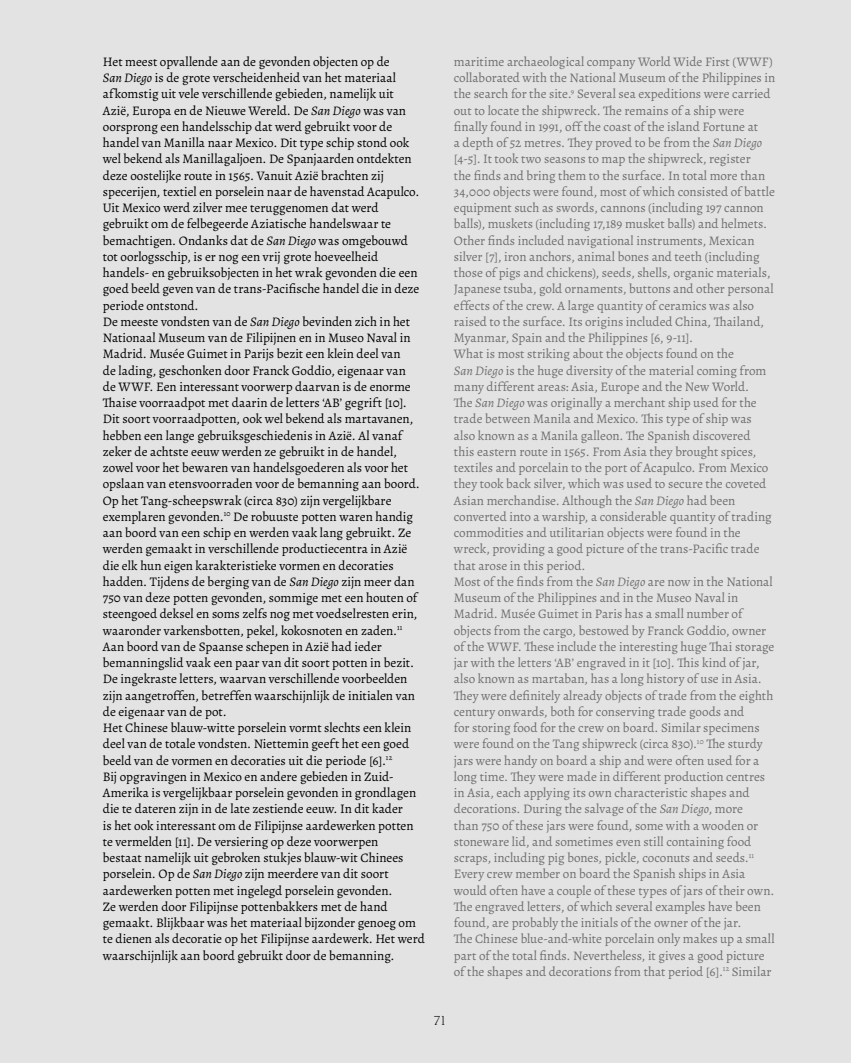
<style>
.page{position:relative;width:851px;height:1063px;background:#fff}
.page>*{position:absolute;margin:0;border:0;box-sizing:border-box;transform-origin:0 0}
.t1{font:13.12px/16.2px "Alegreya";color:#706f6f}
.t2{font:13.12px/16.2px "Alegreya";color:#000}
.t3{font:300 12.5px "Zangezi 06";color:#000}
.s1{font-style:italic}
</style>
<div class="page">
<div style="left:0;top:0;width:850px;height:1063px;background:#e3e3e3"></div>
<p class="t2" style="left:103px;top:53px;width:323px">Het meest opvallende aan de gevonden objecten op de<br><span class="s1">San Diego</span> is de grote verscheidenheid van het materiaal<br>af komstig uit vele verschillende gebieden, namelijk uit<br>Azië, Europa en de Nieuwe Wereld. De <span class="s1">San Diego</span> was van oorsprong een handelsschip dat werd gebruikt voor de handel van Manilla naar Mexico. Dit type schip stond ook wel bekend als Manillagaljoen. De Spanjaarden ontdekten deze oostelijke route in 1565. Vanuit Azië brachten zij specerijen, textiel en porselein naar de havenstad Acapulco.<br>Uit Mexico werd zilver mee teruggenomen dat werd gebruikt om de felbegeerde Aziatische handelswaar te bemachtigen. Ondanks dat de <span class="s1">San Diego</span> was omgebouwd tot oorlogsschip, is er nog een vrij grote hoeveelheid handels- en gebruiksobjecten in het wrak gevonden die een goed beeld geven van de trans-Pacifische handel die in deze periode ontstond.<br>De meeste vondsten van de <span class="s1">San Diego</span> bevinden zich in het Nationaal Museum van de Filipijnen en in Museo Naval in Madrid. Musée Guimet in Parijs bezit een klein deel van<br>de lading, geschonken door Franck Goddio, eigenaar van<br>de WWF. Een interessant voorwerp daarvan is de enorme Thaise voorraadpot met daarin de letters ‘AB’ gegrift [10].<br>Dit soort voorraadpotten, ook wel bekend als martavanen, hebben een lange gebruiksgeschiedenis in Azië. Al vanaf zeker de achtste eeuw werden ze gebruikt in de handel, zowel voor het bewaren van handelsgoederen als voor het opslaan van etensvoorraden voor de bemanning aan boord.<br>Op het Tang-scheepswrak (circa 830) zijn vergelijkbare exemplaren gevonden.<sup>10</sup> De robuuste potten waren handig aan boord van een schip en werden vaak lang gebruikt. Ze werden gemaakt in verschillende productiecentra in Azië die elk hun eigen karakteristieke vormen en decoraties hadden. Tijdens de berging van de <span class="s1">San Diego</span> zijn meer dan 750 van deze potten gevonden, sommige met een houten of steengoed deksel en soms zelfs nog met voedselresten erin, waaronder varkensbotten, pekel, kokosnoten en zaden.<sup>11<br></sup>Aan boord van de Spaanse schepen in Azië had ieder bemanningslid vaak een paar van dit soort potten in bezit.<br>De ingekraste letters, waarvan verschillende voorbeelden zijn aangetroffen, betreffen waarschijnlijk de initialen van de eigenaar van de pot.<br>Het Chinese blauw-witte porselein vormt slechts een klein deel van de totale vondsten. Niettemin geeft het een goed beeld van de vormen en decoraties uit die periode [6].<sup>12<br></sup>Bij opgravingen in Mexico en andere gebieden in Zuid-Amerika is vergelijkbaar porselein gevonden in grondlagen die te dateren zijn in de late zestiende eeuw. In dit kader<br>is het ook interessant om de Filipijnse aardewerken potten te vermelden [11]. De versiering op deze voorwerpen<br>bestaat namelijk uit gebroken stukjes blauw-wit Chinees porselein. Op de <span class="s1">San Diego</span> zijn meerdere van dit soort aardewerken potten met ingelegd porselein gevonden.<br>Ze werden door Filipijnse pottenbakkers met de hand gemaakt. Blijkbaar was het materiaal bijzonder genoeg om te dienen als decoratie op het Filipijnse aardewerk. Het werd waarschijnlijk aan boord gebruikt door de bemanning.</p>
<p class="t1" style="left:454px;top:53px;width:323px">maritime archaeological company World Wide First (WWF) collaborated with the National Museum of the Philippines in the search for the site.<sup>9</sup> Several sea expeditions were carried out to locate the shipwreck. The remains of a ship were finally found in 1991, off the coast of the island Fortune at<br>a depth of 52 metres. They proved to be from the <span class="s1">San Diego </span>[4-5]. It took two seasons to map the shipwreck, register<br>the finds and bring them to the surface. In total more than 34,000 objects were found, most of which consisted of battle equipment such as swords, cannons (including 197 cannon balls), muskets (including 17,189 musket balls) and helmets.<br>Other finds included navigational instruments, Mexican silver [7], iron anchors, animal bones and teeth (including those of pigs and chickens), seeds, shells, organic materials, Japanese tsuba, gold ornaments, buttons and other personal effects of the crew. A large quantity of ceramics was also raised to the surface. Its origins included China, Thailand, Myanmar, Spain and the Philippines [6, 9-11].<br>What is most striking about the objects found on the<br><span class="s1">San Diego</span> is the huge diversity of the material coming from many different areas: Asia, Europe and the New World.<br>The <span class="s1">San Diego</span> was originally a merchant ship used for the trade between Manila and Mexico. This type of ship was also known as a Manila galleon. The Spanish discovered<br>this eastern route in 1565. From Asia they brought spices, textiles and porcelain to the port of Acapulco. From Mexico they took back silver, which was used to secure the coveted Asian merchandise. Although the <span class="s1">San Diego</span> had been converted into a warship, a considerable quantity of trading commodities and utilitarian objects were found in the wreck, providing a good picture of the trans-Pacific trade that arose in this period.<br>Most of the finds from the <span class="s1">San Diego</span> are now in the National Museum of the Philippines and in the Museo Naval in Madrid. Musée Guimet in Paris has a small number of objects from the cargo, bestowed by Franck Goddio, owner of the WWF. These include the interesting huge Thai storage jar with the letters ‘AB’ engraved in it [10]. This kind of jar, also known as martaban, has a long history of use in Asia.<br>They were definitely already objects of trade from the eighth century onwards, both for conserving trade goods and<br>for storing food for the crew on board. Similar specimens were found on the Tang shipwreck (circa 830).<sup>10</sup> The sturdy jars were handy on board a ship and were often used for a long time. They were made in different production centres in Asia, each applying its own characteristic shapes and decorations. During the salvage of the <span class="s1">San Diego</span>, more<br>than 750 of these jars were found, some with a wooden or stoneware lid, and sometimes even still containing food scraps, including pig bones, pickle, coconuts and seeds.<sup>11<br></sup>Every crew member on board the Spanish ships in Asia would often have a couple of these types of jars of their own.<br>The engraved letters, of which several examples have been found, are probably the initials of the owner of the jar.<br>The Chinese blue-and-white porcelain only makes up a small part of the total finds. Nevertheless, it gives a good picture of the shapes and decorations from that period [6].<sup>12</sup> Similar</p>
<p class="t3" style="left:434px;top:1012px;width:13px">71</p>
</div>
